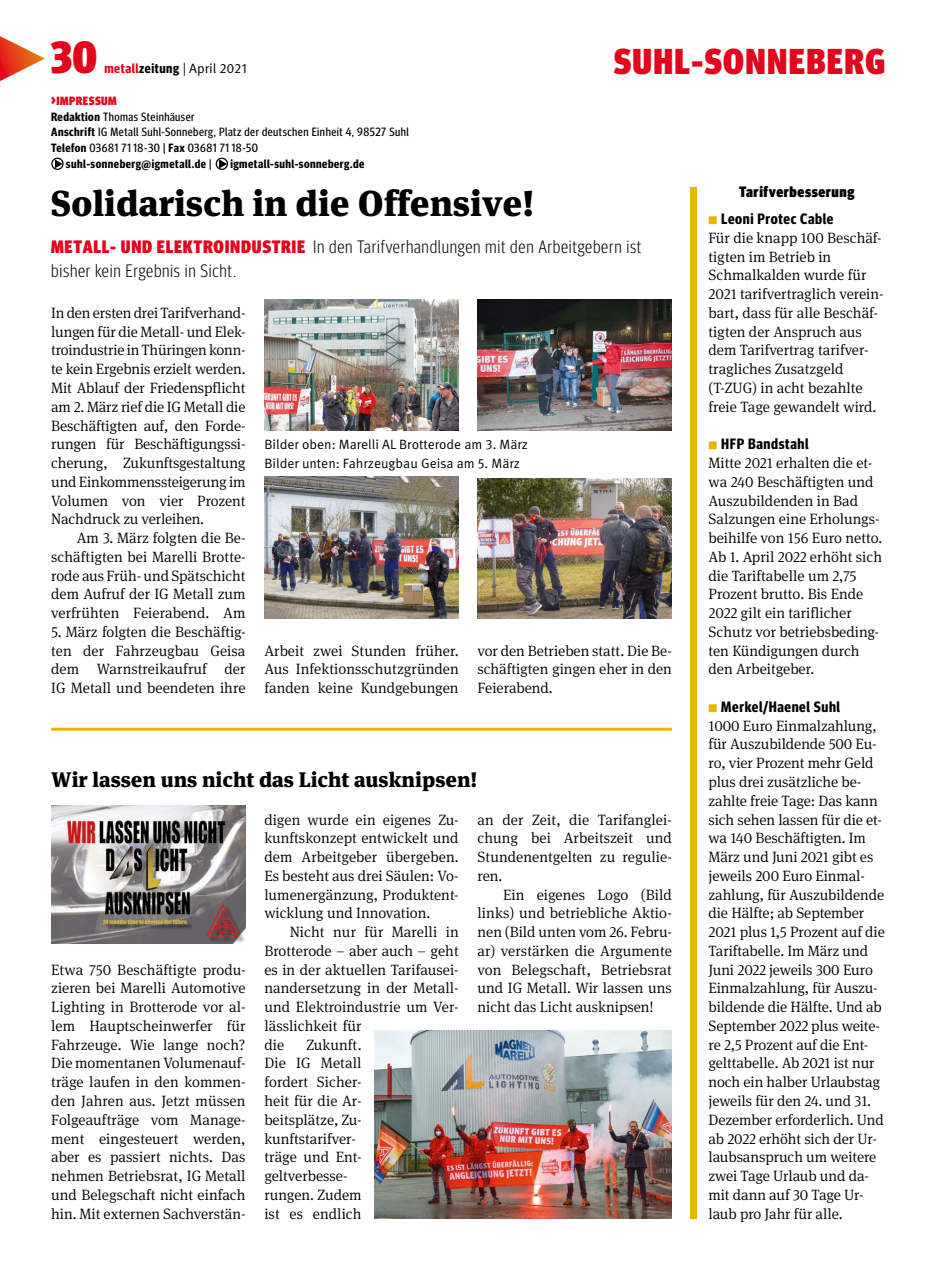
<style>
.page{position:relative;width:936px;height:1285px;background:#fff}
.page>*{position:absolute;margin:0;border:0;box-sizing:border-box;transform-origin:0 0}
.t1{font:900 condensed 45px "Meta Head IGMT";color:#e3051b}
.t2{font:900 36px "Meta Serif IGMT";color:#000}
.t3{font:900 condensed 36px "Meta Head IGMT";letter-spacing:.04em;color:#e3051b}
.t4{font:900 21px "Meta Serif IGMT";color:#000}
.t5{font:300 condensed 18px/24px "Meta Head IGMT";letter-spacing:.04em;color:#000}
.t6{font:300 15px/18.8px "Meta Serif IGMT";color:#000;text-align:justify}
.t7{font:700 15px "Meta Headline Cond OT";letter-spacing:.04em;color:#000}
.t8{font:900 condensed 15px "Meta Head IGMT";letter-spacing:.04em;color:#000}
.t9{font:13.5px/18.8px "Meta IGMT";color:#000}
.t10{font:12px "Meta Headline Cond OT";letter-spacing:.04em;color:#000}
.t11{font:700 12px "Meta Headline Cond OT";letter-spacing:.04em;color:#000}
.t12{font:900 condensed 12px "Meta Head IGMT";letter-spacing:.04em;color:#e3051b}
.s1{font-family:"Meta Headline Cond OT";font-weight:700;color:#e3051b}
.s2{font-family:"Meta Headline Cond OT";font-weight:700}
.s3{font-size:13.5px}
.s4{font-weight:700}
.s5{font-weight:400}
.s6{font-weight:900;color:#e3051b}
.s7{font-family:"Meta IGMT";font-size:10.5px;color:#eab500}
</style>
<div class="page">
<hr style="left:51px;top:727px;width:621px;height:3px;background:#eab500">
<div style="left:51px;top:158px;width:13px;height:12px;border:1px solid #000;border-radius:50%"></div>
<svg style="left:55px;top:159px;width:8px;height:9px"></svg>
<div style="left:216px;top:158px;width:12px;height:12px;border:1px solid #000;border-radius:50%"></div>
<svg style="left:219px;top:159px;width:8px;height:9px"></svg>
<svg style="left:0;top:36px;width:45px;height:45px"></svg>
<div style="left:690px;top:186px;width:6px;height:1032px;background:#eab500"></div>
<img style="left:264px;top:299px;width:195px;height:131px">
<img style="left:264px;top:476px;width:195px;height:142px">
<img style="left:477px;top:299px;width:195px;height:131px">
<img style="left:477px;top:478px;width:195px;height:140px">
<img style="left:51px;top:805px;width:194px;height:138px">
<img style="left:374px;top:1030px;width:298px;height:188px">
<h1 class="t1" style="left:51px;top:21px;width:47px">30</h1>
<p class="t9" style="left:104px;top:58px;width:144px"><span class="s1">metall</span><span class="s2">zeitung</span> | April 2021</p>
<h2 class="t3" style="left:613px;top:33px;width:273px">SUHL-SONNEBERG</h2>
<p class="t12" style="left:51px;top:91px;width:67px"><span class="s3">&gt;</span>IMPRESSUM</p>
<p class="t10" style="left:51px;top:109px;width:145px"><span class="s4">Redaktion</span> Thomas Steinhäuser</p>
<p class="t10" style="left:51px;top:125px;width:359px"><span class="s4">Anschrift</span> IG Metall Suhl-Sonneberg, Platz der deutschen Einheit 4, 98527 Suhl</p>
<p class="t10" style="left:51px;top:141px;width:208px"><span class="s4">Telefon</span> 03681 71 18-30 | <span class="s4">Fax</span> 03681 71 18-50</p>
<p class="t11" style="left:66px;top:156px;width:147px">suhl-sonneberg@igmetall.de <span class="s5">|</span></p>
<p class="t11" style="left:230px;top:156px;width:135px">igmetall-suhl-sonneberg.de</p>
<h2 class="t2" style="left:51px;top:173px;width:484px">Solidarisch in die Offensive!</h2>
<p class="t5" style="left:51px;top:233px;width:591px"><span class="s6">METALL- UND ELEKTROINDUSTRIE</span> In den Tarifverhandlungen mit den Arbeitgebern ist bisher kein Ergebnis in Sicht.</p>
<p class="t6" style="left:51px;top:302px;width:196px">In den ersten drei Tarifverhand&shy;lungen für die Metall- und Elek&shy;troindustrie in Thüringen konn&shy;te kein Ergebnis erzielt werden.<br>Mit Ablauf der Friedenspflicht am 2. März rief die IG Metall die Beschäftigten auf, den Forde&shy;rungen für Beschäftigungssi&shy;cherung, Zukunftsgestaltung und Einkommenssteigerung im Volumen von vier Prozent Nachdruck zu verleihen.</p>
<p class="t6" style="left:51px;top:527px;width:196px;text-indent:26px">Am 3. März folgten die Be&shy;schäftigten bei Marelli Brotte&shy;rode aus Früh- und Spätschicht dem Aufruf der IG Metall zum verfrühten Feierabend. Am</p>
<p class="t6" style="left:51px;top:621px;width:196px">5. März folgten die Beschäftig&shy;ten der Fahrzeugbau Geisa dem Warnstreikaufruf der IG Metall und beendeten ihre</p>
<p class="t9" style="left:264px;top:434px;width:265px">Bilder oben: Marelli AL Brotterode am 3. März<br>Bilder unten: Fahrzeugbau Geisa am 5. März</p>
<p class="t6" style="left:264px;top:640px;width:196px">Arbeit zwei Stunden früher.<br>Aus Infektionsschutzgründen fanden keine Kundgebungen</p>
<p class="t6" style="left:477px;top:640px;width:196px">vor den Betrieben statt. Die Be&shy;schäftigten gingen eher in den Feierabend.</p>
<h3 class="t4" style="left:51px;top:762px;width:427px">Wir lassen uns nicht das Licht ausknipsen!</h3>
<p class="t6" style="left:51px;top:959px;width:196px">Etwa 750 Beschäftigte produ&shy;zieren bei Marelli Automotive Lighting in Brotterode vor al&shy;lem Hauptscheinwerfer für Fahrzeuge. Wie lange noch?<br>Die momentanen Volumenauf&shy;träge laufen in den kommen&shy;den Jahren aus. Jetzt müssen Folgeaufträge vom Manage&shy;ment eingesteuert werden, aber es passiert nichts. Das nehmen Betriebsrat, IG Metall und Belegschaft nicht einfach hin. Mit externen Sachverstän-</p>
<p class="t6" style="left:264px;top:809px;width:196px">digen wurde ein eigenes Zu&shy;kunftskonzept entwickelt und dem Arbeitgeber übergeben.<br>Es besteht aus drei Säulen: Vo&shy;lumenergänzung, Produktent&shy;wicklung und Innovation.</p>
<p class="t6" style="left:264px;top:921px;width:196px;text-align:left;text-indent:26px">Nicht nur für Marelli in<br>Brotterode – aber auch – geht es in der aktuellen Tarifausei&shy;nandersetzung in der Metall&shy;und Elektroindustrie um Ver&shy;lässlichkeit für<br>die</p>
<p class="t6" style="left:264px;top:1034px;width:99px;text-align:left;text-indent:42px">Zukunft.<br>Die IG Metall fordert Sicher&shy;heit für die Ar&shy;beitsplätze, Zu&shy;kunftstarifver&shy;träge und Ent&shy;geltverbesse&shy;rungen. Zudem ist es endlich</p>
<p class="t6" style="left:477px;top:809px;width:196px">an der Zeit, die Tarifanglei&shy;chung bei Arbeitszeit und Stundenentgelten zu regulie&shy;ren.</p>
<p class="t6" style="left:477px;top:884px;width:196px;text-indent:26px">Ein eigenes Logo (Bild links) und betriebliche Aktio&shy;nen (Bild unten vom 26. Febru&shy;ar) verstärken die Argumente von Belegschaft, Betriebsrat und IG Metall. Wir lassen uns nicht das Licht ausknipsen!</p>
<p class="t8" style="left:739px;top:180px;width:117px">Tarifverbesserung</p>
<p class="t7" style="left:708px;top:210px;width:126px"><span class="s7">■</span> Leoni Protec Cable</p>
<p class="t6" style="left:708px;top:227px;width:177px;text-align:left">Für die knapp 100 Beschäf&shy;tigten im Betrieb in<br>Schmalkalden wurde für<br>2021 tarifvertraglich verein&shy;bart, dass für alle Beschäf&shy;tigten der Anspruch aus dem Tarifvertrag tarifver&shy;tragliches Zusatzgeld (T-ZUG) in acht bezahlte freie Tage gewandelt wird.</p>
<p class="t7" style="left:708px;top:435px;width:102px"><span class="s7">■</span> HFP Bandstahl</p>
<p class="t6" style="left:708px;top:452px;width:175px;text-align:left">Mitte 2021 erhalten die et&shy;wa 240 Beschäftigten und<br>Auszubildenden in Bad<br>Salzungen eine Erholungs&shy;beihilfe von 156 Euro netto.<br>Ab 1. April 2022 erhöht sich die Tariftabelle um 2,75<br>Prozent brutto. Bis Ende<br>2022 gilt ein tariflicher<br>Schutz vor betriebsbeding&shy;ten Kündigungen durch den Arbeitgeber.</p>
<p class="t7" style="left:708px;top:697px;width:133px"><span class="s7">■</span> Merkel/Haenel Suhl</p>
<p class="t6" style="left:708px;top:715px;width:178px;text-align:left">1000 Euro Einmalzahlung, für Auszubildende 500 Eu&shy;ro, vier Prozent mehr Geld plus drei zusätzliche be&shy;zahlte freie Tage: Das kann sich sehen lassen für die et&shy;wa 140 Beschäftigten. Im<br>März und Juni 2021 gibt es jeweils 200 Euro Einmal&shy;zahlung, für Auszubildende die Hälfte; ab September<br>2021 plus 1,5 Prozent auf die<br>Tariftabelle. Im März und<br>Juni 2022 jeweils 300 Euro<br>Einmalzahlung, für Auszu&shy;bildende die Hälfte. Und ab<br>September 2022 plus weite&shy;re 2,5 Prozent auf die Ent&shy;gelttabelle. Ab 2021 ist nur noch ein halber Urlaubstag jeweils für den 24. und 31.<br>Dezember erforderlich. Und ab 2022 erhöht sich der Ur&shy;laubsanspruch um weitere zwei Tage Urlaub und da&shy;mit dann auf 30 Tage Ur&shy;laub pro Jahr für alle.</p>
</div>
